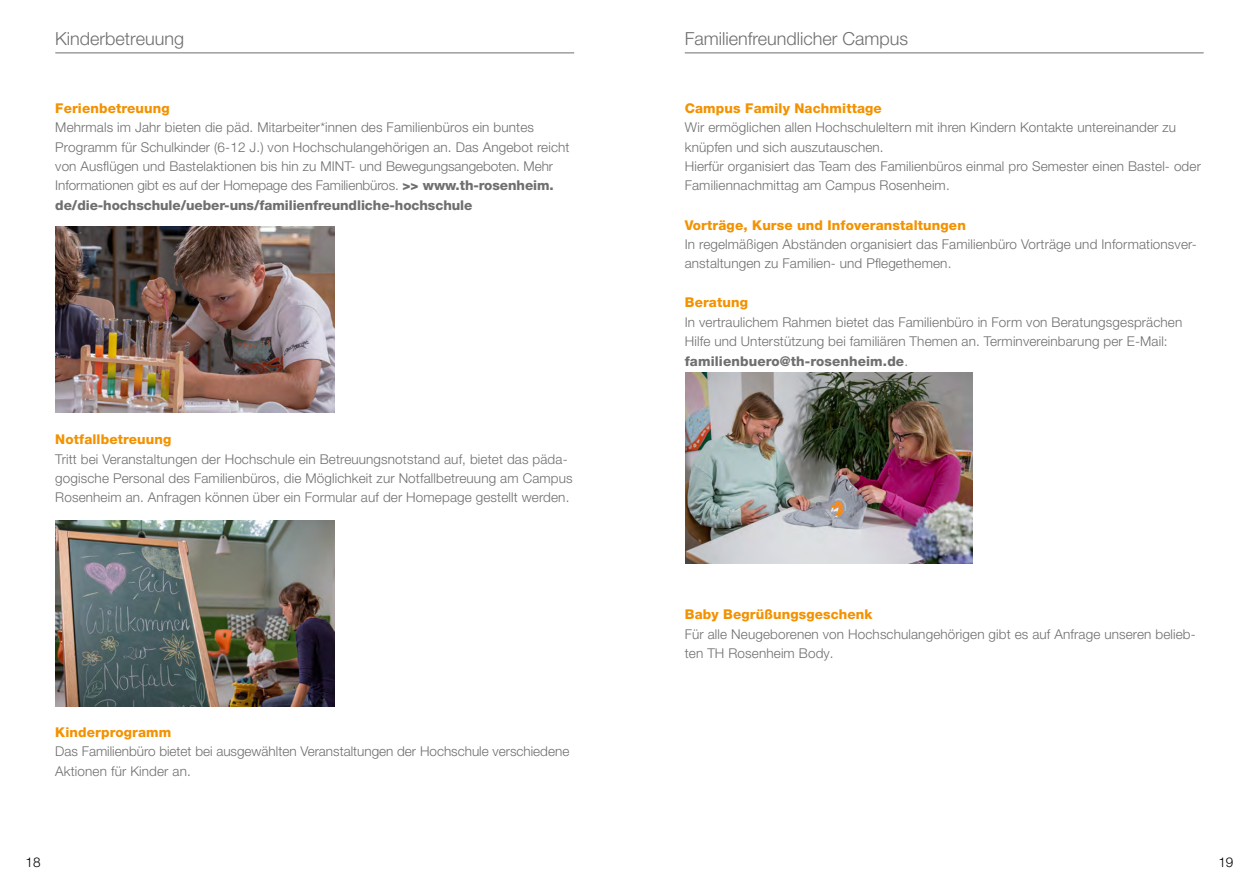
<style>
.page{position:relative;width:1259px;height:893px;background:#fff}
.page>*{position:absolute;margin:0;border:0;box-sizing:border-box;transform-origin:0 0}
.t1{font:300 18px "Helvetica Neue LT Pro";color:#706f6f}
.t2{font:300 13.5px/19.5px "Helvetica Neue LT Pro";letter-spacing:.01em;color:#706f6f}
.t3{font:800 13.5px "Helvetica Neue LT Pro";letter-spacing:.01em;color:#f39200}
.t4{font:300 13.5px "Helvetica Neue LT Pro";color:#000}
.s1{font-weight:800}
</style>
<div class="page">
<hr style="left:55px;top:53px;width:519px;height:1px;background:#706f6f">
<hr style="left:685px;top:53px;width:518px;height:1px;background:#706f6f">
<img style="left:55px;top:226px;width:279px;height:186px">
<img style="left:55px;top:521px;width:279px;height:186px">
<img style="left:685px;top:372px;width:288px;height:192px">
<h1 class="t1" style="left:55px;top:27px;width:130px">Kinderbetreuung</h1>
<p class="t3" style="left:55px;top:100px;width:116px">Ferienbetreuung</p>
<p class="t2" style="left:55px;top:117px;width:516px">Mehrmals im Jahr bieten die päd. Mitarbeiter*innen des Familienbüros ein buntes Programm für Schulkinder (6-12 J.) von Hochschulangehörigen an. Das Angebot reicht von Ausflügen und Bastelaktionen bis hin zu MINT- und Bewegungsangeboten. Mehr Informationen gibt es auf der Homepage des Familienbüros. <span class="s1">&gt;&gt; www.th-rosenheim. de/die-hochschule/ueber-uns/familienfreundliche-hochschule</span></p>
<p class="t3" style="left:55px;top:431px;width:118px">Notfallbetreuung</p>
<p class="t2" style="left:55px;top:449px;width:519px">Tritt bei Veranstaltungen der Hochschule ein Betreuungsnotstand auf, bietet das päda&shy;gogische Personal des Familienbüros, die Möglichkeit zur Notfallbetreuung am Campus<br>Rosenheim an. Anfragen können über ein Formular auf der Homepage gestellt werden.</p>
<p class="t3" style="left:55px;top:724px;width:118px">Kinderprogramm</p>
<p class="t2" style="left:55px;top:741px;width:515px">Das Familienbüro bietet bei ausgewählten Veranstaltungen der Hochschule verschiedene<br>Aktionen für Kinder an.</p>
<h1 class="t1" style="left:685px;top:27px;width:225px">Familienfreundlicher Campus</h1>
<p class="t3" style="left:685px;top:100px;width:199px">Campus Family Nachmittage</p>
<p class="t2" style="left:685px;top:117px;width:517px">Wir ermöglichen allen Hochschuleltern mit ihren Kindern Kontakte untereinander zu knüpfen und sich auszutauschen.<br>Hierfür organisiert das Team des Familienbüros einmal pro Semester einen Bastel- oder Familiennachmittag am Campus Rosenheim.</p>
<p class="t3" style="left:685px;top:217px;width:282px">Vorträge, Kurse und Infoveranstaltungen</p>
<p class="t2" style="left:685px;top:234px;width:513px">In regelmäßigen Abständen organisiert das Familienbüro Vorträge und Informationsver&shy;anstaltungen zu Familien- und Pflegethemen.</p>
<p class="t3" style="left:685px;top:295px;width:65px">Beratung</p>
<p class="t2" style="left:685px;top:312px;width:499px">In vertraulichem Rahmen bietet das Familienbüro in Form von Beratungsgesprächen<br>Hilfe und Unterstützung bei familiären Themen an. Terminvereinbarung per E-Mail: <span class="s1">familienbuero@th-rosenheim.de</span>.</p>
<p class="t3" style="left:685px;top:607px;width:189px">Baby Begrüßungsgeschenk</p>
<p class="t2" style="left:685px;top:624px;width:512px">Für alle Neugeborenen von Hochschulangehörigen gibt es auf Anfrage unseren belieb&shy;ten TH Rosenheim Body.</p>
<p class="t4" style="left:26px;top:854px;width:17px">18</p>
<p class="t4" style="left:1218px;top:854px;width:17px">19</p>
</div>
